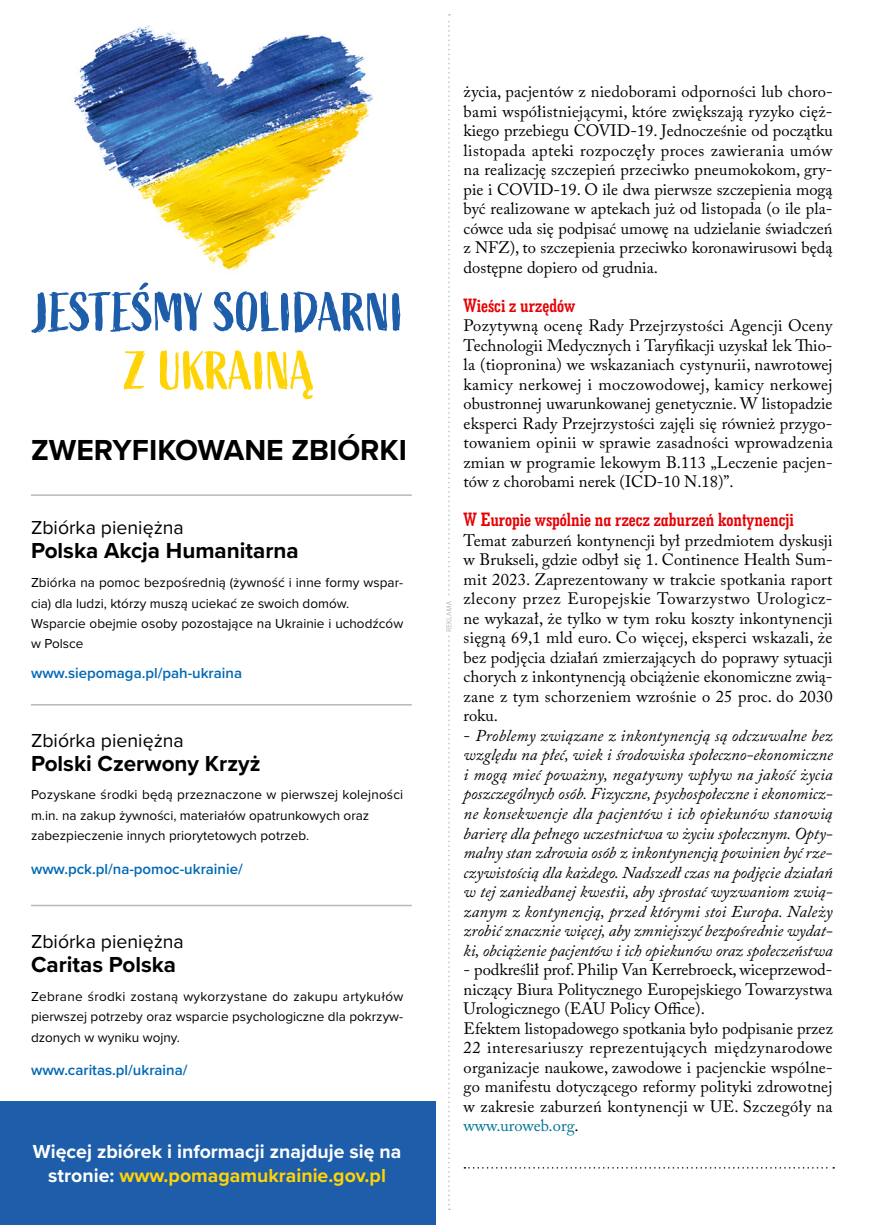
<style>
.page{position:relative;width:885px;height:1225px;background:#fff}
.page>*{position:absolute;margin:0;border:0;box-sizing:border-box;transform-origin:0 0}
.t1{font:700 30px "Proxima Nova";color:#000}
.t2{font:700 22.5px "Proxima Nova";color:#000}
.t3{font:700 19.5px/24px "Proxima Nova";color:#fff;text-align:center}
.t4{font:19.5px "Geo Slab 703 Bd Cn EU Normal";color:#e60005}
.t5{font:19.5px "Proxima Nova";color:#000}
.t6{font:16.5px/19.5px "Adobe Caslon Pro";letter-spacing:.005em;color:#000;text-align:justify}
.t7{font:italic 16.5px/19.5px "Adobe Caslon Pro";color:#000;text-align:justify}
.t8{font:600 15px "Proxima Nova";color:#0068b5}
.t9{font:13.5px/20.2px "Proxima Nova";color:#000}
.s1{color:#ffd406}
.s2{font-style:normal}
.s3{color:#007392}
</style>
<div class="page">
<svg style="left:464px;top:1167px;width:370px;height:1px"></svg>
<div style="left:0;top:1101px;width:436px;height:124px;background:#1d5daa"></div>
<hr style="left:31px;top:704px;width:381px;height:1px;background:#b5b8bc">
<hr style="left:31px;top:494px;width:381px;height:2px;background:#b5b8bc">
<hr style="left:31px;top:904px;width:381px;height:2px;background:#b5b8bc">
<img style="left:74px;top:25px;width:299px;height:246px">
<svg style="left:123px;top:350px;width:190px;height:49px"></svg>
<svg style="left:31px;top:282px;width:369px;height:51px"></svg>
<svg style="left:451px;top:601px;width:1px;height:28px"></svg>
<svg style="left:446px;top:14px;width:5px;height:1196px"></svg>
<h1 class="t1" style="left:31px;top:427px;width:377px">ZWERYFIKOWANE ZBIÓRKI</h1>
<p class="t5" style="left:31px;top:513px;width:154px">Zbiórka pieniężna</p>
<h2 class="t2" style="left:31px;top:534px;width:269px">Polska Akcja Humanitarna</h2>
<p class="t9" style="left:31px;top:572px;width:374px">Zbiórka na pomoc bezpośrednią (żywność i inne formy wspar&shy;cia) dla ludzi, którzy muszą uciekać ze swoich domów.<br>Wsparcie obejmie osoby pozostające na Ukrainie i uchodźców w Polsce</p>
<p class="t8" style="left:31px;top:662px;width:212px">www.siepomaga.pl/pah-ukraina</p>
<p class="t5" style="left:31px;top:725px;width:154px">Zbiórka pieniężna</p>
<h2 class="t2" style="left:31px;top:746px;width:231px">Polski Czerwony Krzyż</h2>
<p class="t9" style="left:31px;top:784px;width:374px">Pozyskane środki będą przeznaczone w pierwszej kolejności m.in. na zakup żywności, materiałów opatrunkowych oraz zabezpieczenie innych priorytetowych potrzeb.</p>
<p class="t8" style="left:31px;top:857px;width:213px">www.pck.pl/na-pomoc-ukrainie/</p>
<p class="t5" style="left:31px;top:927px;width:154px">Zbiórka pieniężna</p>
<h2 class="t2" style="left:31px;top:948px;width:147px">Caritas Polska</h2>
<p class="t9" style="left:31px;top:986px;width:374px;text-align:justify">Zebrane środki zostaną wykorzystane do zakupu artykułów pierwszej potrzeby oraz wsparcie psychologiczne dla pokrzyw&shy;dzonych w wyniku wojny.</p>
<p class="t8" style="left:31px;top:1059px;width:158px">www.caritas.pl/ukraina/</p>
<p class="t3" style="left:33px;top:1139px;width:370px">Więcej zbiórek i informacji znajduje się na stronie: <span class="s1">www.pomagamukrainie.gov.pl</span></p>
<p class="t6" style="left:463px;top:82px;width:370px">życia, pacjentów z niedoborami odporności lub choro&shy;bami współistniejącymi, które zwiększają ryzyko cięż&shy;kiego przebiegu COVID-19. Jednocześnie od początku listopada apteki rozpoczęły proces zawierania umów na realizację szczepień przeciwko pneumokokom, gry&shy;pie i COVID-19. O ile dwa pierwsze szczepienia mogą być realizowane w aptekach już od listopada (o ile pla&shy;cówce uda się podpisać umowę na udzielanie świadczeń z NFZ), to szczepienia przeciwko koronawirusowi będą dostępne dopiero od grudnia.</p>
<p class="t4" style="left:463px;top:293px;width:113px">Wieści z urzędów</p>
<p class="t6" style="left:463px;top:316px;width:370px">Pozytywną ocenę Rady Przejrzystości Agencji Oceny Technologii Medycznych i Taryfikacji uzyskał lek Thio&shy;la (tiopronina) we wskazaniach cystynurii, nawrotowej kamicy nerkowej i moczowodowej, kamicy nerkowej obustronnej uwarunkowanej genetycznie. W listopadzie eksperci Rady Przejrzystości zajęli się również przygo&shy;towaniem opinii w sprawie zasadności wprowadzenia zmian w programie lekowym B.113 „Leczenie pacjen&shy;tów z chorobami nerek (ICD-10 N.18)”.</p>
<p class="t4" style="left:463px;top:507px;width:332px">W Europie wspólnie na rzecz zaburzeń kontynencji</p>
<p class="t6" style="left:463px;top:530px;width:370px">Temat zaburzeń kontynencji był przedmiotem dyskusji w Brukseli, gdzie odbył się 1. Continence Health Sum&shy;mit 2023. Zaprezentowany w trakcie spotkania raport zlecony przez Europejskie Towarzystwo Urologicz&shy;ne wykazał, że tylko w tym roku koszty inkontynencji sięgną 69,1 mld euro. Co więcej, eksperci wskazali, że bez podjęcia działań zmierzających do poprawy sytuacji chorych z inkontynencją obciążenie ekonomiczne zwią&shy;zane z tym schorzeniem wzrośnie o 25 proc. do 2030 roku.</p>
<p class="t7" style="left:463px;top:725px;width:370px"><span class="s2">-</span> Problemy związane z inkontynencją są odczuwalne bez względu na płeć, wiek i środowiska społeczno-ekonomiczne i mogą mieć poważny, negatywny wpływ na jakość życia poszczególnych osób. Fizyczne, psychospołeczne i ekonomicz&shy;ne konsekwencje dla pacjentów i ich opiekunów stanowią barierę dla pełnego uczestnictwa w życiu społecznym. Opty&shy;malny stan zdrowia osób z inkontynencją powinien być rze&shy;czywistością dla każdego. Nadszedł czas na podjęcie działań w tej zaniedbanej kwestii, aby sprostać wyzwaniom zwią&shy;zanym z kontynencją, przed którymi stoi Europa. Należy zrobić znacznie więcej, aby zmniejszyć bezpośrednie wydat&shy;ki, obciążenie pacjentów i ich opiekunów oraz społeczeństwa</p>
<p class="t6" style="left:463px;top:959px;width:370px;text-align:left">- podkreślił prof. Philip Van Kerrebroeck, wiceprzewod&shy;niczący Biura Politycznego Europejskiego Towarzystwa Urologicznego (EAU Policy Office).<br>Efektem listopadowego spotkania było podpisanie przez 22 interesariuszy reprezentujących międzynarodowe organizacje naukowe, zawodowe i pacjenckie wspólne&shy;go manifestu dotyczącego reformy polityki zdrowotnej w zakresie zaburzeń kontynencji w UE. Szczegóły na <span class="s3">www.uroweb.org</span>.</p>
</div>
